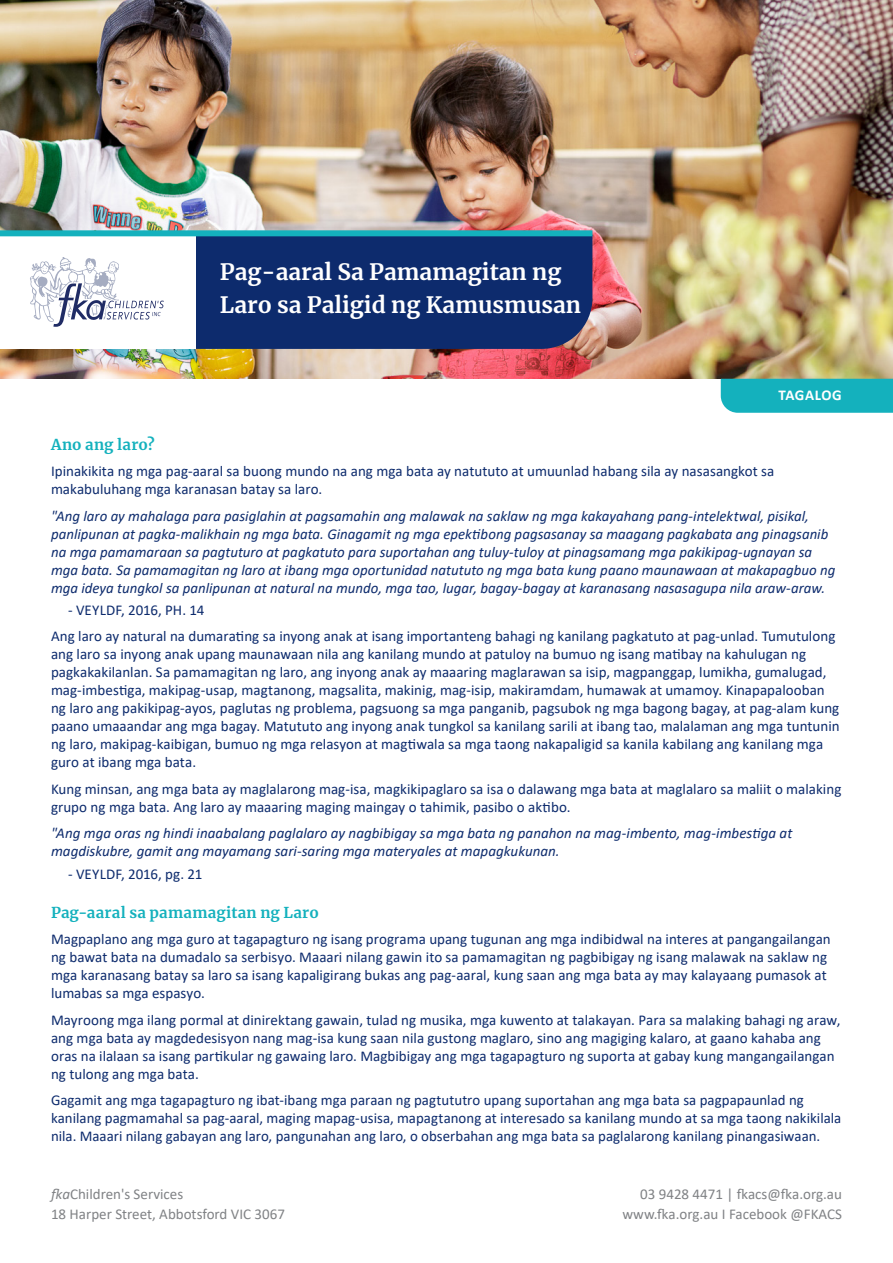
<style>
.page{position:relative;width:893px;height:1263px;background:#fff}
.page>*{position:absolute;margin:0;border:0;box-sizing:border-box;transform-origin:0 0}
.t1{font:700 22.5px/33px "Merriweather";color:#fff}
.t2{font:15px/18px "Calibri";color:#0d2b6d}
.t3{font:italic 15px/18px "Calibri";color:#0d2b6d}
.t4{font:15px/20.1px "Calibri";color:#808285}
.t5{font:700 15px "Merriweather";letter-spacing:.02em;color:#14b1bd}
.t6{font:700 15px "Calibri";letter-spacing:.035em;color:#fff}
.s1{font-style:italic}
</style>
<div class="page">
<img style="left:0;top:0;width:893px;height:379px">
<div style="left:196px;top:236px;width:396px;height:113px;background:#0d2b6d"></div>
<div style="left:0;top:235px;width:196px;height:114px;background:#fff"></div>
<div style="left:0;top:230px;width:592px;height:6px;background:#14b1bd"></div>
<div style="left:721px;top:379px;width:172px;height:34px;background:#14b1bd"></div>
<svg style="left:30px;top:257px;width:134px;height:70px"></svg>
<p class="t1" style="left:220px;top:255px;width:363px">Pag-aaral Sa Pamamagitan ng<br>Laro sa Paligid ng Kamusmusan</p>
<p class="t6" style="left:778px;top:385px;width:65px">TAGALOG</p>
<p class="t5" style="left:51px;top:434px;width:105px">Ano ang laro?</p>
<p class="t2" style="left:51px;top:462px;width:725px">Ipinakikita ng mga pag-aaral sa buong mundo na ang mga bata ay natututo at umuunlad habang sila ay nasasangkot sa makabuluhang mga karanasan batay sa laro.</p>
<p class="t3" style="left:51px;top:506px;width:786px">"Ang laro ay mahalaga para pasiglahin at pagsamahin ang malawak na saklaw ng mga kakayahang pang-intelektwal, pisikal, panlipunan at pagka-malikhain ng mga bata. Ginagamit ng mga epektibong pagsasanay sa maagang pagkabata ang pinagsanib na mga pamamaraan sa pagtuturo at pagkatuto para suportahan ang tuluy-tuloy at pinagsamang mga pakikipag-ugnayan sa mga bata. Sa pamamagitan ng laro at ibang mga oportunidad natututo ng mga bata kung paano maunawaan at makapagbuo ng mga ideya tungkol sa panlipunan at natural na mundo, mga tao, lugar, bagay-bagay at karanasang nasasagupa nila araw-araw.</p>
<p class="t2" style="left:68px;top:600px;width:138px">- VEYLDF, 2016, PH. 14</p>
<p class="t2" style="left:51px;top:627px;width:790px">Ang laro ay natural na dumarating sa inyong anak at isang importanteng bahagi ng kanilang pagkatuto at pag-unlad. Tumutulong ang laro sa inyong anak upang maunawaan nila ang kanilang mundo at patuloy na bumuo ng isang matibay na kahulugan ng pagkakakilanlan. Sa pamamagitan ng laro, ang inyong anak ay maaaring maglarawan sa isip, magpanggap, lumikha, gumalugad, mag-imbestiga, makipag-usap, magtanong, magsalita, makinig, mag-isip, makiramdam, humawak at umamoy. Kinapapalooban ng laro ang pakikipag-ayos, paglutas ng problema, pagsuong sa mga panganib, pagsubok ng mga bagong bagay, at pag-alam kung paano umaaandar ang mga bagay. Matututo ang inyong anak tungkol sa kanilang sarili at ibang tao, malalaman ang mga tuntunin ng laro, makipag-kaibigan, bumuo ng mga relasyon at magtiwala sa mga taong nakapaligid sa kanila kabilang ang kanilang mga guro at ibang mga bata.</p>
<p class="t2" style="left:51px;top:779px;width:792px">Kung minsan, ang mga bata ay maglalarong mag-isa, magkikipaglaro sa isa o dalawang mga bata at maglalaro sa maliit o malaking grupo ng mga bata. Ang laro ay maaaring maging maingay o tahimik, pasibo o aktibo.</p>
<p class="t3" style="left:51px;top:824px;width:743px">"Ang mga oras ng hindi inaabalang paglalaro ay nagbibigay sa mga bata ng panahon na mag-imbento, mag-imbestiga at magdiskubre, gamit ang mayamang sari-saring mga materyales at mapagkukunan.</p>
<p class="t2" style="left:68px;top:864px;width:136px">- VEYLDF, 2016, pg. 21</p>
<p class="t5" style="left:51px;top:902px;width:269px">Pag-aaral sa pamamagitan ng Laro</p>
<p class="t2" style="left:51px;top:930px;width:781px">Magpaplano ang mga guro at tagapagturo ng isang programa upang tugunan ang mga indibidwal na interes at pangangailangan ng bawat bata na dumadalo sa serbisyo. Maaari nilang gawin ito sa pamamagitan ng pagbibigay ng isang malawak na saklaw ng mga karanasang batay sa laro sa isang kapaligirang bukas ang pag-aaral, kung saan ang mga bata ay may kalayaang pumasok at lumabas sa mga espasyo.</p>
<p class="t2" style="left:51px;top:1010px;width:791px">Mayroong mga ilang pormal at dinirektang gawain, tulad ng musika, mga kuwento at talakayan. Para sa malaking bahagi ng araw, ang mga bata ay magdedesisyon nang mag-isa kung saan nila gustong maglaro, sino ang magiging kalaro, at gaano kahaba ang oras na ilalaan sa isang partikular ng gawaing laro. Magbibigay ang mga tagapagturo ng suporta at gabay kung mangangailangan ng tulong ang mga bata.</p>
<p class="t2" style="left:51px;top:1091px;width:792px">Gagamit ang mga tagapagturo ng ibat-ibang mga paraan ng pagtututro upang suportahan ang mga bata sa pagpapaunlad ng kanilang pagmamahal sa pag-aaral, maging mapag-usisa, mapagtanong at interesado sa kanilang mundo at sa mga taong nakikilala nila. Maaari nilang gabayan ang laro, pangunahan ang laro, o obserbahan ang mga bata sa paglalarong kanilang pinangasiwaan.</p>
<p class="t4" style="left:51px;top:1184px;width:235px"><span class="s1">fka</span>Children's Services<br>18 Harper Street, Abbotsford VIC 3067</p>
<p class="t4" style="left:622px;top:1184px;width:221px;text-align:right">03 9428 4471 | fkacs@fka.org.au www.fka.org.au I Facebook @FKACS</p>
</div>
